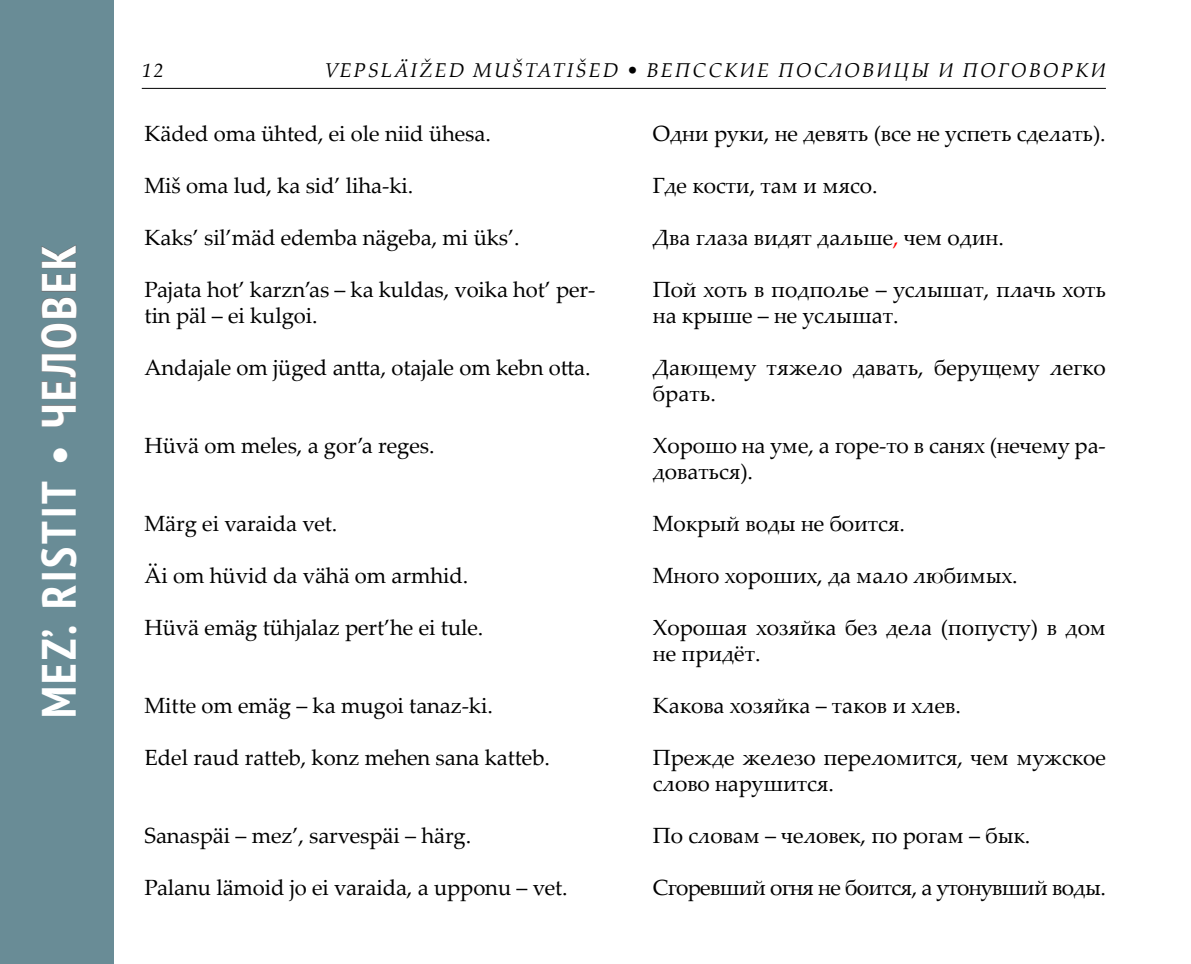
<style>
.page{position:relative;width:1191px;height:964px;background:#fff}
.page>*{position:absolute;margin:0;border:0;box-sizing:border-box;transform-origin:0 0}
.t1{font:700 condensed 48px "PT Sans";letter-spacing:.06em;color:#fff}
.t2{font:22px/26px "Palatino Linotype";letter-spacing:-.005em;color:#000}
.t3{font:22px "Palatino Linotype";letter-spacing:-.03em;color:#000}
.t4{font:italic 20px "Palatino Linotype";letter-spacing:.1em;color:#000}
.s1{font-family:"Guardian Sans";font-weight:600;font-stretch:normal}
.s2{color:#f00}
</style>
<div class="page">
<hr style="left:142px;top:88px;width:964px;height:1px;background:#000">
<div style="left:0;top:0;width:113px;height:964px;background:#698c96"></div>
<svg style="left:41px;top:245px;width:36px;height:182px"></svg>
<h1 class="t1" style="left:27px;top:718px;width:475px;rotate:-90deg">MEZ’. RISTIT <span class="s1">•</span> ЧЕЛОВЕК</h1>
<p class="t4" style="left:142px;top:55px;width:23px">12</p>
<p class="t4" style="left:325px;top:55px;width:782px">VEPSLÄIŽED MUŠTATIŠED • ВЕПССКИЕ ПОСЛОВИЦЫ И ПОГОВОРКИ</p>
<p class="t2" style="left:145px;top:119px;width:348px">Käded oma ühted, ei ole niid ühesa.</p>
<p class="t2" style="left:145px;top:171px;width:270px">Miš oma lud, ka sid’ liha-ki.</p>
<p class="t2" style="left:145px;top:224px;width:376px">Kaks’ sil’mäd edemba nägeba, mi üks’.</p>
<p class="t2" style="left:145px;top:276px;width:452px">Pajata hot’ karzn’as – ka kuldas, voika hot’ per&shy;tin päl – ei kulgoi.</p>
<p class="t2" style="left:145px;top:354px;width:447px">Andajale om jüged antta, otajale om kebn otta.</p>
<p class="t2" style="left:145px;top:432px;width:291px">Hüvä om meles, a gor’a reges.</p>
<p class="t2" style="left:145px;top:510px;width:194px">Märg ei varaida vet.</p>
<p class="t2" style="left:145px;top:562px;width:325px">Äi om hüvid da vähä om armhid.</p>
<p class="t2" style="left:145px;top:614px;width:340px">Hüvä emäg tühjalaz pert’he ei tule.</p>
<p class="t2" style="left:145px;top:692px;width:350px">Mitte om emäg – ka mugoi tanaz-ki.</p>
<p class="t2" style="left:145px;top:744px;width:407px">Edel raud ratteb, konz mehen sana katteb.</p>
<p class="t2" style="left:145px;top:822px;width:328px">Sanaspäi – mez’, sarvespäi – härg.</p>
<p class="t2" style="left:145px;top:874px;width:425px">Palanu lämoid jo ei varaida, a upponu – vet.</p>
<p class="t2" style="left:653px;top:120px;width:454px">Одни руки, не девять (все не успеть сделать).</p>
<p class="t2" style="left:653px;top:172px;width:226px">Где кости, там и мясо.</p>
<p class="t2" style="left:653px;top:224px;width:352px">Два глаза видят дальше<span class="s2">,</span> чем один.</p>
<p class="t2" style="left:653px;top:276px;width:454px">Пой хоть в подполье – услышат, плачь хоть на крыше – не услышат.</p>
<p class="t2" style="left:653px;top:354px;width:454px">Дающему тяжело давать, берущему легко брать.</p>
<p class="t2" style="left:653px;top:432px;width:454px">Хорошо на уме, а горе-то в санях (нечему ра&shy;доваться).</p>
<p class="t2" style="left:653px;top:510px;width:254px">Мокрый воды не боится.</p>
<p class="t2" style="left:653px;top:562px;width:366px">Много хороших, да мало любимых.</p>
<p class="t2" style="left:653px;top:614px;width:454px">Хорошая хозяйка без дела (попусту) в дом не придёт.</p>
<p class="t2" style="left:653px;top:692px;width:309px">Какова хозяйка – таков и хлев.</p>
<p class="t2" style="left:653px;top:744px;width:454px">Прежде железо переломится, чем мужское слово нарушится.</p>
<p class="t2" style="left:653px;top:822px;width:379px">По словам – человек, по рогам – бык.</p>
<p class="t3" style="left:653px;top:872px;width:454px">Сгоревший огня не боится, а утонувший воды.</p>
</div>
